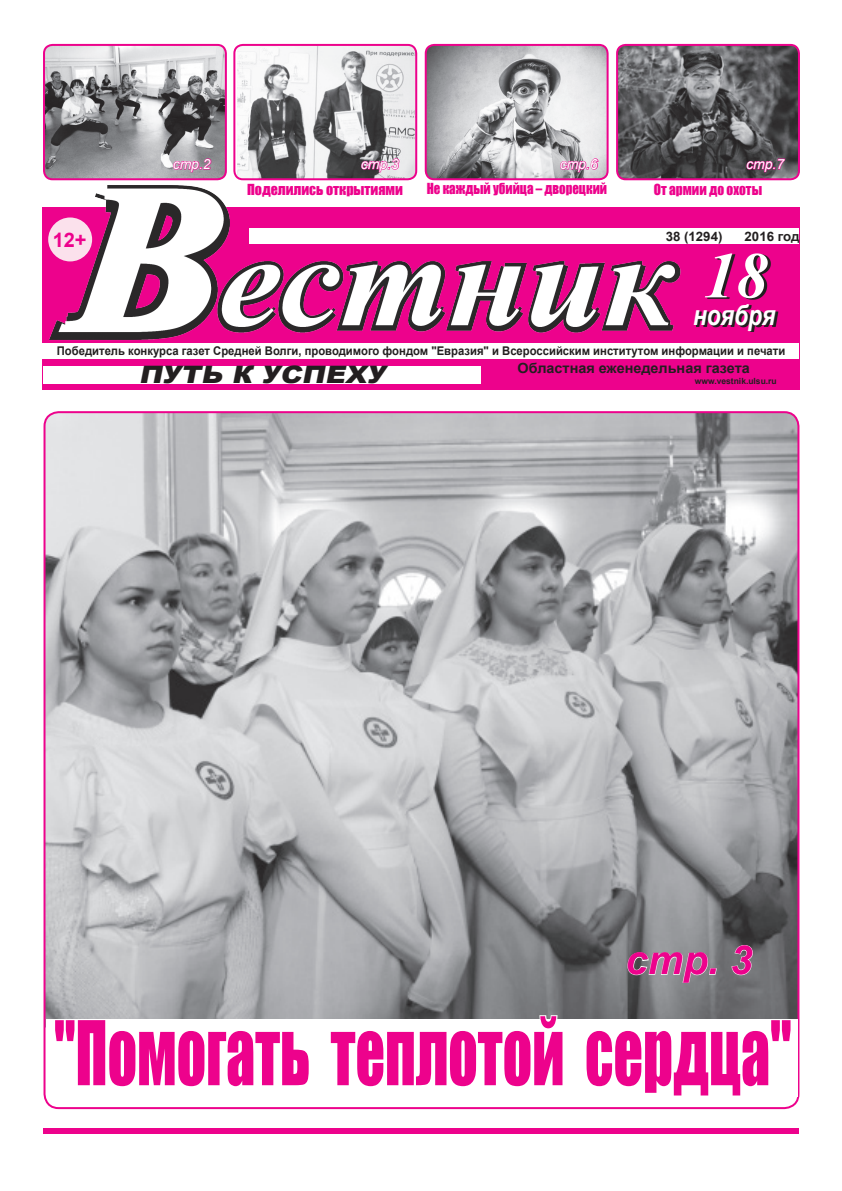
<style>
.page{position:relative;width:842px;height:1191px;background:#fff}
.page>*{position:absolute;margin:0;border:0;box-sizing:border-box;transform-origin:0 0}
.дата_в_афише{font:82.2px "Impact";color:#ed028c;scale:.7 1}
.первая_полоса_дата{font:italic 700 65px "Times New Roman";color:#fff}
.певая_полоса_страниц{font:italic 700 40px "Arial";color:#ed028c}
.первая_полоса_месяц{font:italic 700 27.8px "Arial";color:#fff;scale:.82 1}
._1_полоса__Крупный_з{font:italic 900 24px "Arial";color:#231f20;scale:1.16 1}
._12{font:700 20px "Arial";color:#ed028c}
._1_полоса__мелкий_за{font:700 14px "Arial";color:#231f20}
.первая_полоса_анонсы{font:14px "Impact";color:#ed028c;scale:.92 1}
.первая_полоса_анонсы-2{font:14px "Impact";color:#ed028c}
.певая_полоса_страниц-2{font:italic 14px "Arial";letter-spacing:-.005em;color:#fff}
.первая_полоса_анонсы-3{font:14px "Impact";color:#ed028c;scale:.95 1}
._1_полоса__мелкий_за-2{font:700 13px "Arial";color:#231f20}
._1_полоса__мелкий_за-3{font:700 12px "Arial";color:#231f20;scale:.94 1}
.вестник_сайт_номера{font:700 8.5px "Arial";color:#231f20}
</style>
<div class="page">
<div style="left:42px;top:207px;width:758px;height:183px;background:#ed028c"></div>
<div style="left:43px;top:1128px;width:756px;height:5px;background:#ed028c"></div>
<img style="left:45px;top:412px;width:753px;height:607px">
<div style="left:43px;top:366px;width:438px;height:17px;background:#fff"></div>
<div style="left:43px;top:343px;width:756px;height:16px;background:#fff"></div>
<svg style="left:707px;top:254px;width:63px;height:46px"></svg>
<svg style="left:696px;top:305px;width:82px;height:27px"></svg>
<div style="left:249px;top:228px;width:550px;height:16px;background:#fff"></div>
<img style="left:44px;top:45px;width:182px;height:134px">
<div style="left:43px;top:44px;width:184px;height:136px;border:2px solid #ed028c;border-radius:9px"></div>
<img style="left:426px;top:45px;width:180px;height:134px">
<div style="left:425px;top:44px;width:184px;height:136px;border:2px solid #ed028c;border-radius:9px"></div>
<img style="left:237px;top:45px;width:179px;height:134px">
<div style="left:233px;top:44px;width:184px;height:136px;border:2px solid #ed028c;border-radius:9px"></div>
<img style="left:617px;top:45px;width:182px;height:134px">
<div style="left:616px;top:44px;width:184px;height:136px;border:2px solid #ed028c;border-radius:9px"></div>
<svg style="left:559px;top:158px;width:40px;height:15px"></svg>
<svg style="left:627px;top:952px;width:90px;height:31px;background:#939497"></svg>
<svg style="left:731px;top:944px;width:22px;height:31px"></svg>
<svg style="left:361px;top:158px;width:39px;height:15px"></svg>
<svg style="left:172px;top:158px;width:40px;height:15px"></svg>
<svg style="left:746px;top:158px;width:40px;height:15px"></svg>
<img style="left:48px;top:185px;width:633px;height:155px">
<svg style="left:53px;top:1017px;width:258px;height:2px"></svg>
<svg style="left:329px;top:1014px;width:236px;height:5px"></svg>
<svg style="left:585px;top:1018px;width:208px;height:1px"></svg>
<p class="певая_полоса_страниц-2" style="left:173px;top:155px;width:39px">стр.2</p>
<p class="певая_полоса_страниц-2" style="left:361px;top:155px;width:39px">стр.3</p>
<p class="певая_полоса_страниц-2" style="left:746px;top:155px;width:39px">стр.7</p>
<p class="певая_полоса_страниц-2" style="left:560px;top:155px;width:39px">стр.6</p>
<p class="_12" style="left:53px;top:226px;width:35px">12+</p>
<p class="первая_полоса_анонсы-2" style="left:247px;top:179px;width:157px">Поделились открытиями</p>
<p class="первая_полоса_анонсы" style="left:427px;top:177px;width:198px">Не каждый убийца – дворецкий</p>
<p class="первая_полоса_анонсы-3" style="left:654px;top:179px;width:115px">От армии до охоты</p>
<p class="_1_полоса__мелкий_за-2" style="left:666px;top:228px;width:58px">38 (1294)</p>
<p class="_1_полоса__мелкий_за-2" style="left:745px;top:228px;width:56px">2016 год</p>
<p class="первая_полоса_дата" style="left:703px;top:230px;width:66px">18</p>
<p class="первая_полоса_месяц" style="left:693px;top:297px;width:102px">ноября</p>
<p class="_1_полоса__мелкий_за-3" style="left:57px;top:343px;width:776px">Победитель конкурса газет Средней Волги, проводимого фондом "Евразия" и Всероссийским институтом информации и печати</p>
<p class="_1_полоса__Крупный_з" style="left:139px;top:357px;width:220px">ПУТЬ К УСПЕХУ</p>
<p class="_1_полоса__мелкий_за" style="left:518px;top:359px;width:234px">Областная еженедельная газета</p>
<p class="вестник_сайт_номера" style="left:695px;top:375px;width:83px">www.vestnik.ulsu.ru</p>
<p class="певая_полоса_страниц" style="left:625px;top:933px;width:128px">стр. 3</p>
<p class="дата_в_афише" style="left:54px;top:989px;width:1055px">"Помогать теплотой сердца"</p>
</div>
